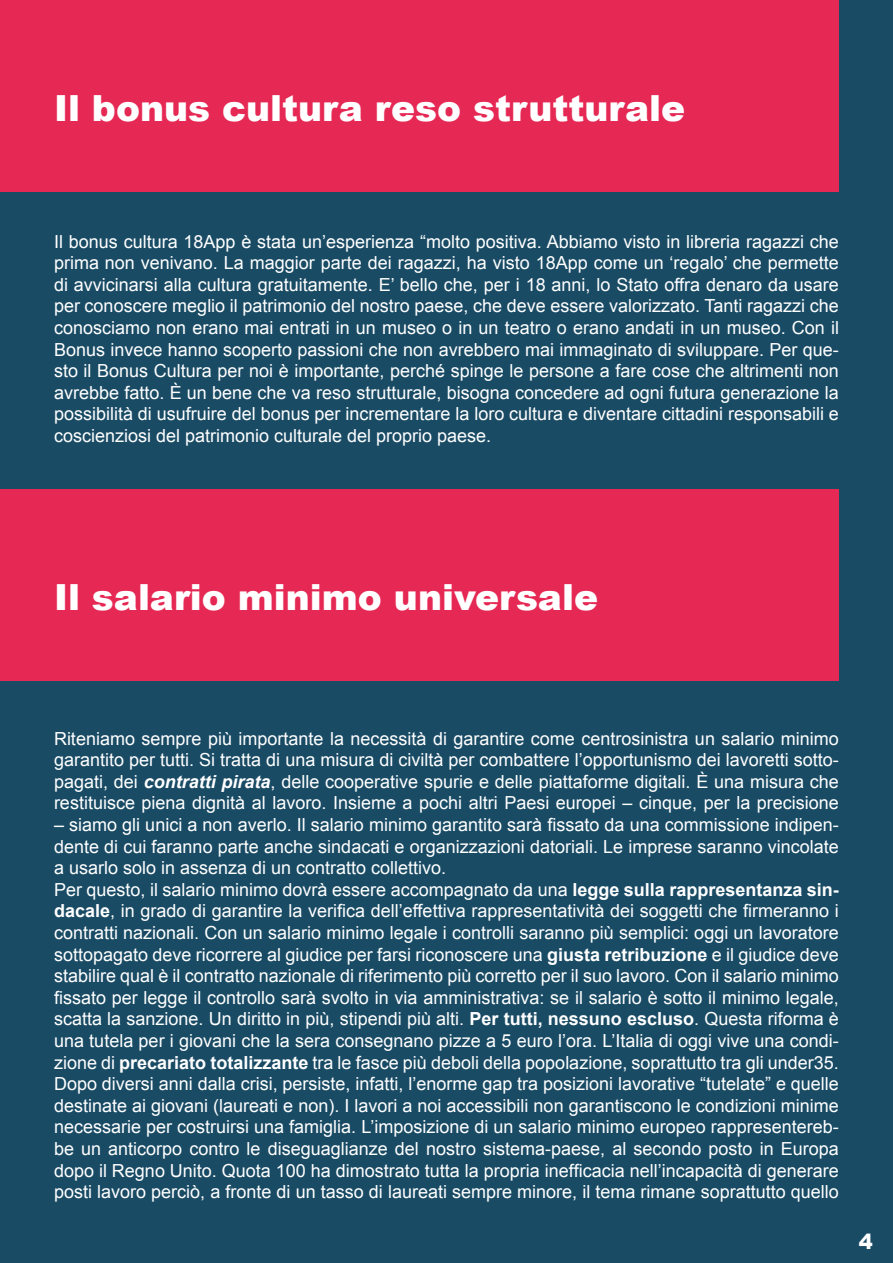
<style>
.page{position:relative;width:893px;height:1263px;background:#194b65}
.page>*{position:absolute;margin:0;border:0;box-sizing:border-box;transform-origin:0 0}
.t1{font:900 36px "Arial";color:#fff}
.t2{font:900 21px "Arial";color:#fff}
.t3{font:18px/21.6px "Arial";color:#fff;text-align:justify}
.s1{font-weight:700;font-style:italic}
.s2{font-weight:700}
</style>
<div class="page">
<div style="left:0;top:0;width:839px;height:191px;background:#e62854"></div>
<div style="left:0;top:489px;width:839px;height:191px;background:#e62854"></div>
<h1 class="t1" style="left:54px;top:82px;width:632px">Il bonus cultura reso strutturale</h1>
<p class="t3" style="left:54px;top:231px;width:786px">Il bonus cultura 18App è stata un’esperienza “molto positiva. Abbiamo visto in libreria ragazzi che prima non venivano. La maggior parte dei ragazzi, ha visto 18App come un ‘regalo’ che permette di avvicinarsi alla cultura gratuitamente. E’ bello che, per i 18 anni, lo Stato offra denaro da usare per conoscere meglio il patrimonio del nostro paese, che deve essere valorizzato. Tanti ragazzi che conosciamo non erano mai entrati in un museo o in un teatro o erano andati in un museo. Con il Bonus invece hanno scoperto passioni che non avrebbero mai immaginato di sviluppare. Per que&shy;sto il Bonus Cultura per noi è importante, perché spinge le persone a fare cose che altrimenti non avrebbe fatto. È un bene che va reso strutturale, bisogna concedere ad ogni futura generazione la possibilità di usufruire del bonus per incrementare la loro cultura e diventare cittadini responsabili e coscienziosi del patrimonio culturale del proprio paese.</p>
<h1 class="t1" style="left:54px;top:571px;width:545px">Il salario minimo universale</h1>
<p class="t3" style="left:54px;top:727px;width:786px">Riteniamo sempre più importante la necessità di garantire come centrosinistra un salario minimo garantito per tutti. Si tratta di una misura di civiltà per combattere l’opportunismo dei lavoretti sotto&shy;pagati, dei <span class="s1">contratti pirata</span>, delle cooperative spurie e delle piattaforme digitali. È una misura che restituisce piena dignità al lavoro. Insieme a pochi altri Paesi europei – cinque, per la precisione</p>
<p class="t3" style="left:54px;top:814px;width:786px;text-align:left">– siamo gli unici a non averlo. Il salario minimo garantito sarà fissato da una commissione indipen&shy;dente di cui faranno parte anche sindacati e organizzazioni datoriali. Le imprese saranno vincolate a usarlo solo in assenza di un contratto collettivo.<br>Per questo, il salario minimo dovrà essere accompagnato da una <span class="s2">legge sulla rappresentanza sin&shy;dacale</span>, in grado di garantire la verifica dell’effettiva rappresentatività dei soggetti che firmeranno i contratti nazionali. Con un salario minimo legale i controlli saranno più semplici: oggi un lavoratore sottopagato deve ricorrere al giudice per farsi riconoscere una <span class="s2">giusta retribuzione</span> e il giudice deve stabilire qual è il contratto nazionale di riferimento più corretto per il suo lavoro. Con il salario minimo fissato per legge il controllo sarà svolto in via amministrativa: se il salario è sotto il minimo legale, scatta la sanzione. Un diritto in più, stipendi più alti. <span class="s2">Per tutti, nessuno escluso</span>. Questa riforma è una tutela per i giovani che la sera consegnano pizze a 5 euro l’ora. L’Italia di oggi vive una condi&shy;zione di <span class="s2">precariato totalizzante</span> tra le fasce più deboli della popolazione, soprattutto tra gli under35.<br>Dopo diversi anni dalla crisi, persiste, infatti, l’enorme gap tra posizioni lavorative “tutelate” e quelle destinate ai giovani (laureati e non). I lavori a noi accessibili non garantiscono le condizioni minime necessarie per costruirsi una famiglia. L’imposizione di un salario minimo europeo rappresentereb&shy;be un anticorpo contro le diseguaglianze del nostro sistema-paese, al secondo posto in Europa dopo il Regno Unito. Quota 100 ha dimostrato tutta la propria inefficacia nell’incapacità di generare posti lavoro perciò, a fronte di un tasso di laureati sempre minore, il tema rimane soprattutto quello</p>
<p class="t2" style="left:859px;top:1226px;width:16px">4</p>
</div>
